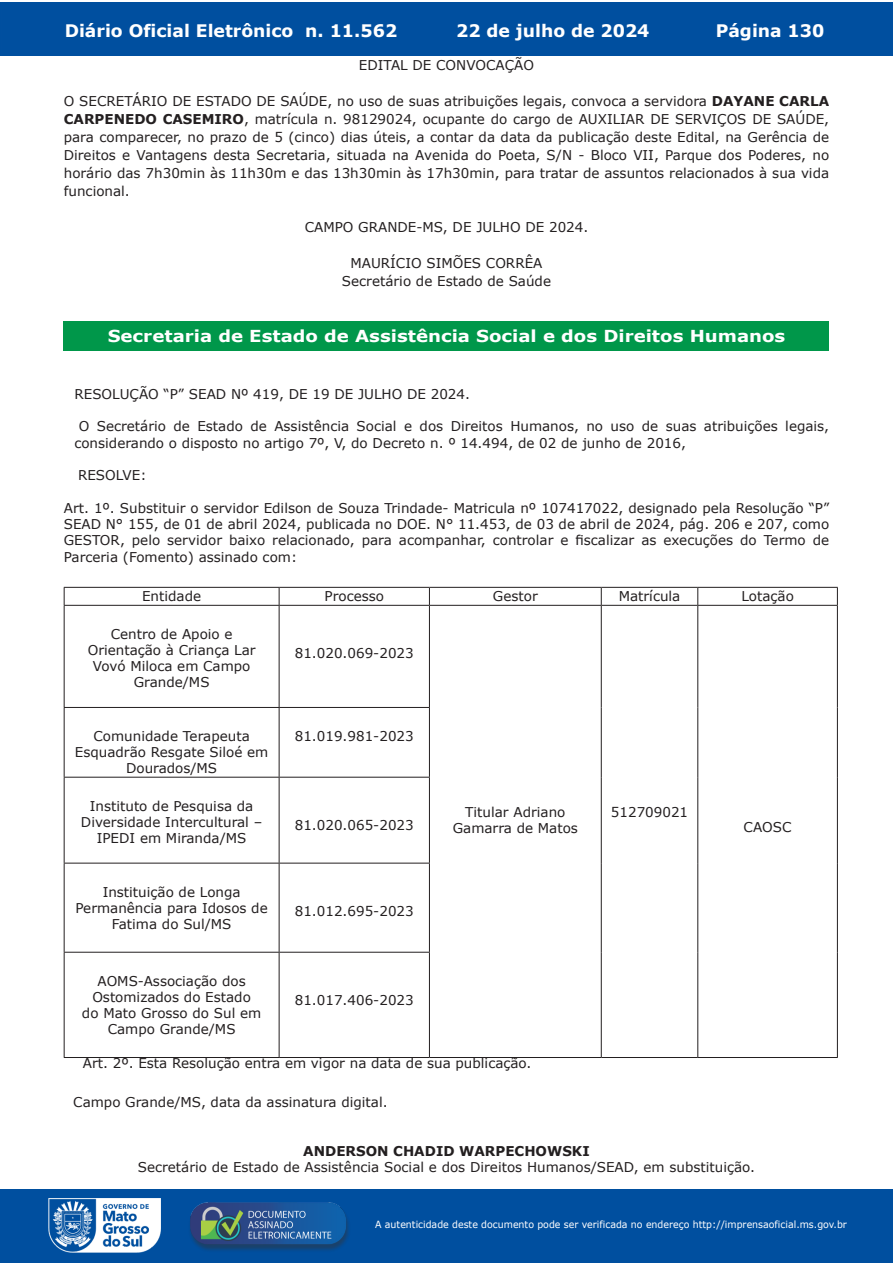
<style>
.page{position:relative;width:893px;height:1263px;background:#fff}
.page>*{position:absolute;margin:0;border:0;box-sizing:border-box;transform-origin:0 0}
.t1{font:700 17.25px "Verdana";color:#fff}
.t2{font:700 16.5px "Verdana";color:#fff;scale:1.1 1}
.t3{font:13.5px/16.2px "Verdana";color:#231f20;text-align:center}
.t4{font:700 13.5px "Verdana";color:#231f20}
.t5{font:9.9px "Verdana";color:#fff;scale:.95 1}
.s1{font-weight:700}
</style>
<div class="page">
<div style="left:0;top:2px;width:893px;height:53px;background:#004f9f"></div>
<div style="left:1px;top:1189px;width:892px;height:74px;background:#004f9f"></div>
<img style="left:49px;top:1198px;width:111px;height:54px">
<img style="left:185px;top:1201px;width:168px;height:54px">
<div style="left:64px;top:321px;width:765px;height:30px;background:#00974a"></div>
<hr style="left:64px;top:587px;width:215px;height:1px;background:#231f20">
<svg style="left:64px;top:588px;width:1px;height:17px"></svg>
<hr style="left:279px;top:587px;width:150px;height:1px;background:#231f20">
<svg style="left:279px;top:588px;width:1px;height:17px"></svg>
<hr style="left:429px;top:587px;width:172px;height:1px;background:#231f20">
<svg style="left:429px;top:588px;width:1px;height:17px"></svg>
<hr style="left:601px;top:587px;width:97px;height:1px;background:#231f20">
<svg style="left:601px;top:588px;width:1px;height:17px"></svg>
<hr style="left:698px;top:587px;width:140px;height:1px;background:#231f20">
<svg style="left:697px;top:588px;width:1px;height:17px"></svg>
<svg style="left:837px;top:588px;width:1px;height:17px"></svg>
<hr style="left:64px;top:605px;width:215px;height:1px;background:#231f20">
<hr style="left:64px;top:606px;width:1px;height:101px;background:#231f20">
<hr style="left:279px;top:605px;width:150px;height:1px;background:#231f20">
<hr style="left:279px;top:606px;width:1px;height:101px;background:#231f20">
<hr style="left:429px;top:606px;width:1px;height:101px;background:#231f20">
<hr style="left:601px;top:606px;width:1px;height:101px;background:#231f20">
<hr style="left:697px;top:606px;width:1px;height:101px;background:#231f20">
<hr style="left:837px;top:606px;width:1px;height:101px;background:#231f20">
<hr style="left:64px;top:707px;width:215px;height:1px;background:#231f20">
<hr style="left:64px;top:708px;width:1px;height:69px;background:#231f20">
<hr style="left:279px;top:707px;width:151px;height:1px;background:#231f20">
<hr style="left:279px;top:708px;width:1px;height:69px;background:#231f20">
<hr style="left:429px;top:708px;width:1px;height:69px;background:#231f20">
<hr style="left:601px;top:707px;width:1px;height:70px;background:#231f20">
<hr style="left:697px;top:707px;width:1px;height:70px;background:#231f20">
<hr style="left:837px;top:707px;width:1px;height:70px;background:#231f20">
<hr style="left:64px;top:777px;width:215px;height:1px;background:#231f20">
<hr style="left:64px;top:777px;width:1px;height:86px;background:#231f20">
<hr style="left:279px;top:777px;width:151px;height:1px;background:#231f20">
<hr style="left:279px;top:777px;width:1px;height:86px;background:#231f20">
<hr style="left:429px;top:777px;width:1px;height:86px;background:#231f20">
<hr style="left:601px;top:777px;width:1px;height:86px;background:#231f20">
<hr style="left:697px;top:777px;width:1px;height:86px;background:#231f20">
<hr style="left:837px;top:777px;width:1px;height:86px;background:#231f20">
<hr style="left:64px;top:863px;width:215px;height:1px;background:#231f20">
<hr style="left:64px;top:863px;width:1px;height:89px;background:#231f20">
<hr style="left:279px;top:863px;width:151px;height:1px;background:#231f20">
<hr style="left:279px;top:863px;width:1px;height:89px;background:#231f20">
<hr style="left:429px;top:863px;width:1px;height:89px;background:#231f20">
<hr style="left:601px;top:863px;width:1px;height:89px;background:#231f20">
<hr style="left:697px;top:863px;width:1px;height:89px;background:#231f20">
<hr style="left:837px;top:863px;width:1px;height:89px;background:#231f20">
<hr style="left:64px;top:952px;width:215px;height:1px;background:#231f20">
<hr style="left:64px;top:952px;width:1px;height:105px;background:#231f20">
<hr style="left:279px;top:952px;width:151px;height:1px;background:#231f20">
<hr style="left:279px;top:952px;width:1px;height:105px;background:#231f20">
<hr style="left:429px;top:952px;width:1px;height:105px;background:#231f20">
<hr style="left:601px;top:952px;width:1px;height:105px;background:#231f20">
<hr style="left:697px;top:952px;width:1px;height:105px;background:#231f20">
<hr style="left:837px;top:952px;width:1px;height:105px;background:#231f20">
<hr style="left:64px;top:1057px;width:215px;height:1px;background:#231f20">
<hr style="left:279px;top:1057px;width:150px;height:1px;background:#231f20">
<hr style="left:429px;top:605px;width:172px;height:1px;background:#231f20">
<hr style="left:601px;top:605px;width:97px;height:1px;background:#231f20">
<hr style="left:698px;top:605px;width:140px;height:1px;background:#231f20">
<hr style="left:429px;top:1057px;width:172px;height:1px;background:#231f20">
<hr style="left:601px;top:1057px;width:97px;height:1px;background:#231f20">
<hr style="left:698px;top:1057px;width:140px;height:1px;background:#231f20">
<p class="t1" style="left:65px;top:18px;width:334px">Diário Oficial Eletrônico n. 11.562</p>
<p class="t1" style="left:456px;top:18px;width:195px">22 de julho de 2024</p>
<p class="t1" style="left:716px;top:18px;width:110px">Página 130</p>
<p class="t3" style="left:359px;top:57px;width:177px">EDITAL DE CONVOCAÇÃO</p>
<p class="t3" style="left:64px;top:92px;width:767px;line-height:18px;text-align:justify">O SECRETÁRIO DE ESTADO DE SAÚDE, no uso de suas atribuições legais, convoca a servidora <span class="s1">DAYANE CARLA CARPENEDO CASEMIRO</span>, matrícula n. 98129024, ocupante do cargo de AUXILIAR DE SERVIÇOS DE SAÚDE, para comparecer, no prazo de 5 (cinco) dias úteis, a contar da data da publicação deste Edital, na Gerência de Direitos e Vantagens desta Secretaria, situada na Avenida do Poeta, S/N - Bloco VII, Parque dos Poderes, no horário das 7h30min às 11h30m e das 13h30min às 17h30min, para tratar de assuntos relacionados à sua vida funcional.</p>
<p class="t3" style="left:305px;top:219px;width:285px">CAMPO GRANDE-MS, DE JULHO DE 2024.</p>
<p class="t3" style="left:342px;top:254px;width:211px;line-height:18px">MAURÍCIO SIMÕES CORRÊA<br>Secretário de Estado de Saúde</p>
<p class="t2" style="left:108px;top:324px;width:617px">Secretaria de Estado de Assistência Social e dos Direitos Humanos</p>
<p class="t3" style="left:74px;top:386px;width:397px">RESOLUÇÃO “P” SEAD Nº 419, DE 19 DE JULHO DE 2024.</p>
<p class="t3" style="left:74px;top:418px;width:756px;text-align:left;text-indent:4px">O Secretário de Estado de Assistência Social e dos Direitos Humanos, no uso de suas atribuições legais, considerando o disposto no artigo 7º, V, do Decreto n. º 14.494, de 02 de junho de 2016,</p>
<p class="t3" style="left:78px;top:467px;width:70px">RESOLVE:</p>
<p class="t3" style="left:64px;top:500px;width:767px;text-align:justify">Art. 1º. Substituir o servidor Edilson de Souza Trindade- Matricula nº 107417022, designado pela Resolução “P” SEAD N° 155, de 01 de abril 2024, publicada no DOE. N° 11.453, de 03 de abril de 2024, pág. 206 e 207, como GESTOR, pelo servidor baixo relacionado, para acompanhar, controlar e fiscalizar as execuções do Termo de Parceria (Fomento) assinado com:</p>
<p class="t3" style="left:142px;top:588px;width:61px">Entidade</p>
<p class="t3" style="left:325px;top:588px;width:61px">Processo</p>
<p class="t3" style="left:493px;top:588px;width:46px">Gestor</p>
<p class="t3" style="left:619px;top:588px;width:63px">Matrícula</p>
<p class="t3" style="left:741px;top:588px;width:54px">Lotação</p>
<p class="t3" style="left:88px;top:626px;width:169px">Centro de Apoio e<br>Orientação à Criança Lar<br>Vovó Miloca em Campo<br>Grande/MS</p>
<p class="t3" style="left:295px;top:645px;width:120px">81.020.069-2023</p>
<p class="t3" style="left:75px;top:728px;width:195px">Comunidade Terapeuta<br>Esquadrão Resgate Siloé em<br>Dourados/MS</p>
<p class="t3" style="left:295px;top:728px;width:120px">81.019.981-2023</p>
<p class="t3" style="left:81px;top:797px;width:183px">Instituto de Pesquisa da<br>Diversidade Intercultural –<br>IPEDI em Miranda/MS</p>
<p class="t3" style="left:295px;top:817px;width:120px">81.020.065-2023</p>
<p class="t3" style="left:76px;top:883px;width:194px">Instituição de Longa<br>Permanência para Idosos de<br>Fatima do Sul/MS</p>
<p class="t3" style="left:82px;top:972px;width:181px">AOMS-Associação dos<br>Ostomizados do Estado<br>do Mato Grosso do Sul em<br>Campo Grande/MS</p>
<p class="t3" style="left:295px;top:903px;width:120px">81.012.695-2023</p>
<p class="t3" style="left:295px;top:992px;width:120px">81.017.406-2023</p>
<p class="t3" style="left:453px;top:804px;width:127px">Titular Adriano<br>Gamarra de Matos</p>
<p class="t3" style="left:611px;top:804px;width:79px">512709021</p>
<p class="t3" style="left:744px;top:819px;width:49px">CAOSC</p>
<p class="t3" style="left:83px;top:1055px;width:450px">Art. 2º. Esta Resolução entra em vigor na data de sua publicação.</p>
<p class="t3" style="left:73px;top:1094px;width:316px">Campo Grande/MS, data da assinatura digital.</p>
<p class="t4" style="left:303px;top:1141px;width:288px">ANDERSON CHADID WARPECHOWSKI</p>
<p class="t3" style="left:138px;top:1159px;width:619px">Secretário de Estado de Assistência Social e dos Direitos Humanos/SEAD, em substituição.</p>
<p class="t5" style="left:375px;top:1218px;width:498px">A autenticidade deste documento pode ser verificada no endereço http://imprensaoficial.ms.gov.br</p>
</div>
